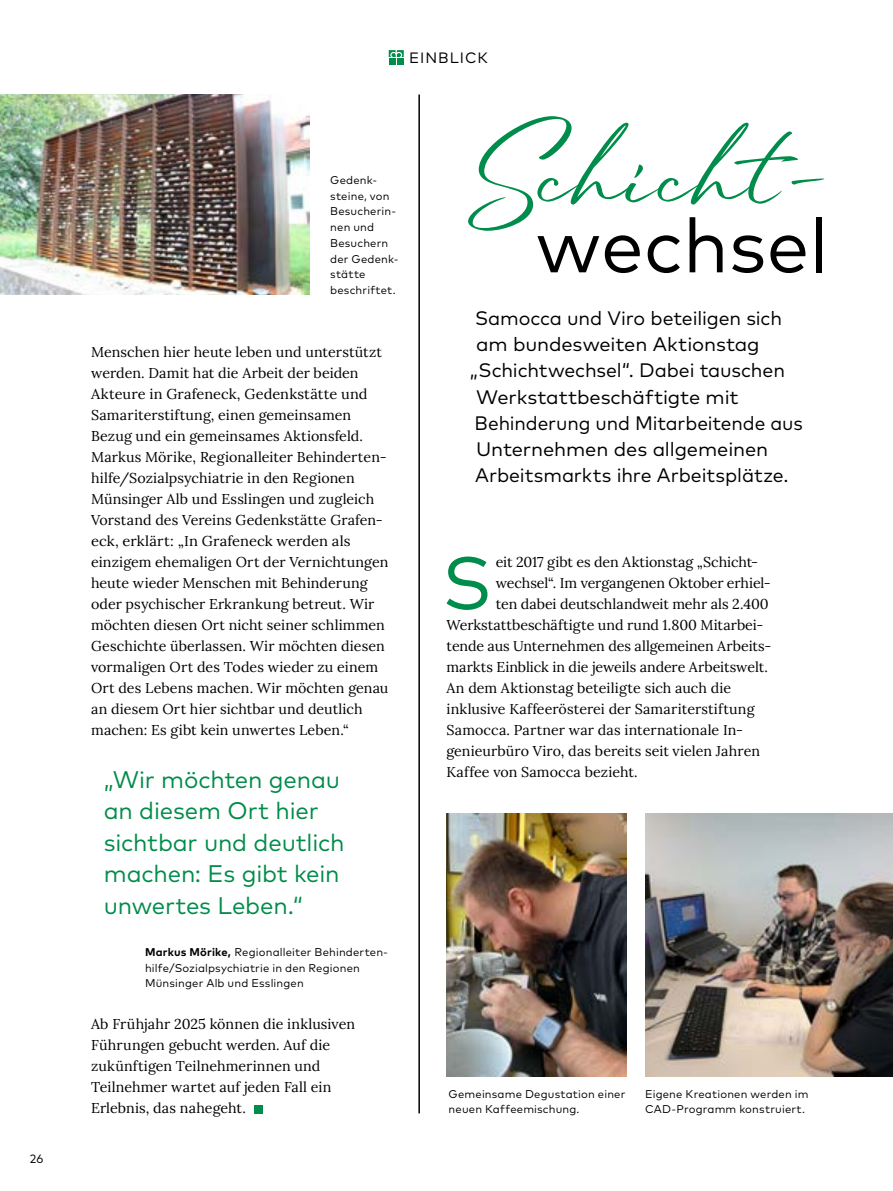
<style>
.page{position:relative;width:893px;height:1191px;background:#fff}
.page>*{position:absolute;margin:0;border:0;box-sizing:border-box;transform-origin:0 0}
.t1{font:76.5px "Parlare";color:#008c4a}
.t2{font:76.5px "Mark OT";color:#000}
.t3{font:74.25px "Mark OT";color:#008c4a}
.t4{font:24px/31.5px "Mark OT";letter-spacing:-.01em;color:#008c4a}
.t5{font:19.5px "Mark OT";letter-spacing:-.005em;color:#000}
.t6{font:15px "Mark OT";letter-spacing:.065em;color:#000}
.t7{font:14.25px/21px "Lora";color:#000}
.t8{font:12px "Mark OT";color:#000}
.t9{font:11.25px/15.8px "Mark OT";letter-spacing:.015em;color:#000}
.s1{font-weight:700}
</style>
<div class="page">
<div style="left:254px;top:1105px;width:9px;height:8px;background:#008c4a"></div>
<hr style="left:418px;top:95px;width:2px;height:1018px;background:#000">
<img style="left:0;top:94px;width:309px;height:200px">
<img style="left:446px;top:813px;width:180px;height:264px">
<img style="left:645px;top:813px;width:248px;height:264px">
<svg style="left:389px;top:50px;width:15px;height:7px"></svg>
<div style="left:389px;top:58px;width:7px;height:7px;background:#008c4a"></div>
<div style="left:397px;top:58px;width:7px;height:7px;background:#008c4a"></div>
<p class="t8" style="left:30px;top:1150px;width:15px">26</p>
<p class="t6" style="left:409px;top:48px;width:80px">EINBLICK</p>
<p class="t9" style="left:330px;top:172px;width:70px">Gedenk&shy;steine, von<br>Besucherin&shy;nen und<br>Besuchern der Gedenk&shy;stätte beschriftet.</p>
<p class="t7" style="left:91px;top:340px;width:299px">Menschen hier heute leben und unterstützt werden. Damit hat die Arbeit der beiden Akteure in Grafeneck, Gedenkstätte und Samariterstiftung, einen gemeinsamen Bezug und ein gemeinsames Aktionsfeld.<br>Markus Mörike, Regionalleiter Behinderten&shy;hilfe/Sozialpsychiatrie in den Regionen Münsinger Alb und Esslingen und zugleich Vorstand des Vereins Gedenkstätte Grafen&shy;eck, erklärt: „In Grafeneck werden als einzigem ehemaligen Ort der Vernichtungen heute wieder Menschen mit Behinderung oder psychischer Erkrankung betreut. Wir möchten diesen Ort nicht seiner schlimmen Geschichte überlassen. Wir möchten diesen vormaligen Ort des Todes wieder zu einem Ort des Lebens machen. Wir möchten genau an diesem Ort hier sichtbar und deutlich machen: Es gibt kein unwertes Leben.“</p>
<h3 class="t4" style="left:104px;top:763px;width:242px">„Wir möchten genau an diesem Ort hier sichtbar und deutlich machen: Es gibt kein unwertes Leben.“</h3>
<p class="t9" style="left:145px;top:944px;width:244px"><span class="s1">Markus Mörike,</span> Regionalleiter Behinderten&shy;hilfe/Sozialpsychiatrie in den Regionen<br>Münsinger Alb und Esslingen</p>
<p class="t7" style="left:91px;top:1012px;width:265px">Ab Frühjahr 2025 können die inklusiven Führungen gebucht werden. Auf die zukünftigen Teilnehmerinnen und Teilnehmer wartet auf jeden Fall ein Erlebnis, das nahegeht.</p>
<h1 class="t1" style="left:472px;top:134px;width:362px">Schicht-</h1>
<h1 class="t2" style="left:536px;top:198px;width:294px">wechsel</h1>
<h3 class="t5" style="left:475px;top:306px;width:308px">Samocca und Viro beteiligen sich</h3>
<h3 class="t5" style="left:476px;top:332px;width:285px">am bundesweiten Aktionstag</h3>
<h3 class="t5" style="left:470px;top:358px;width:317px">„Schichtwechsel“. Dabei tauschen</h3>
<h3 class="t5" style="left:476px;top:385px;width:264px">Werkstattbeschäftigte mit</h3>
<h3 class="t5" style="left:475px;top:411px;width:330px">Behinderung und Mitarbeitende aus</h3>
<h3 class="t5" style="left:476px;top:437px;width:294px">Unternehmen des allgemeinen</h3>
<h3 class="t5" style="left:475px;top:463px;width:315px">Arbeitsmarkts ihre Arbeitsplätze.</h3>
<h2 class="t3" style="left:442px;top:537px;width:51px">S</h2>
<p class="t7" style="left:496px;top:550px;width:264px">eit 2017 gibt es den Aktionstag „Schicht-</p>
<p class="t7" style="left:496px;top:571px;width:277px">wechsel“. Im vergangenen Oktober erhiel-</p>
<p class="t7" style="left:496px;top:593px;width:275px">ten dabei deutschlandweit mehr als 2.400</p>
<p class="t7" style="left:446px;top:614px;width:318px">Werkstattbeschäftigte und rund 1.800 Mitarbei-</p>
<p class="t7" style="left:446px;top:635px;width:326px">tende aus Unternehmen des allgemeinen Arbeits-</p>
<p class="t7" style="left:446px;top:656px;width:323px">markts Einblick in die jeweils andere Arbeitswelt.</p>
<p class="t7" style="left:446px;top:677px;width:286px">An dem Aktionstag beteiligte sich auch die</p>
<p class="t7" style="left:446px;top:698px;width:310px">inklusive Kaffeerösterei der Samariterstiftung</p>
<p class="t7" style="left:446px;top:719px;width:298px">Samocca. Partner war das internationale In-</p>
<p class="t7" style="left:446px;top:740px;width:315px">genieurbüro Viro, das bereits seit vielen Jahren</p>
<p class="t7" style="left:446px;top:761px;width:193px">Kaffee von Samocca bezieht.</p>
<p class="t9" style="left:449px;top:1085px;width:178px">Gemeinsame Degustation einer neuen Kaffeemischung.</p>
<p class="t9" style="left:645px;top:1085px;width:165px">Eigene Kreationen werden im<br>CAD-Programm konstruiert.</p>
</div>
